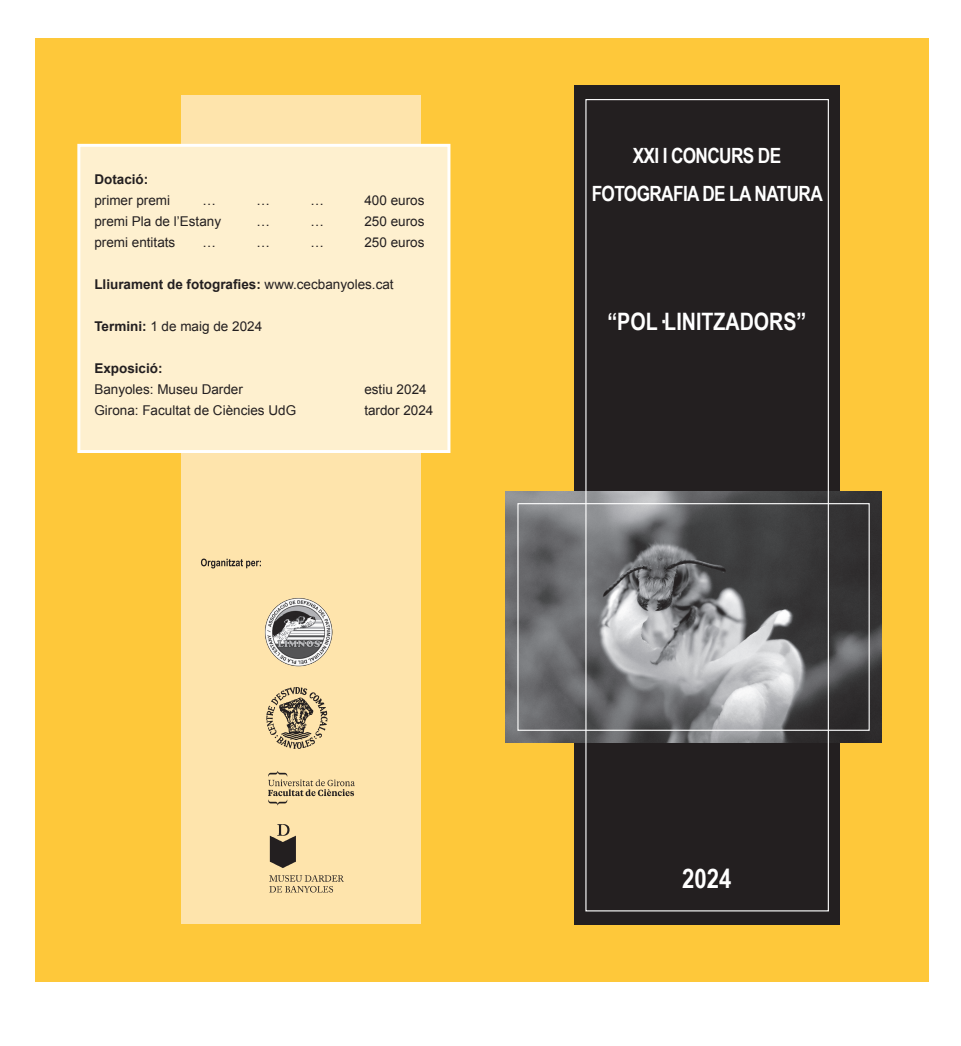
<style>
.page{position:relative;width:961px;height:1046px;background:#fff}
.page>*{position:absolute;margin:0;border:0;box-sizing:border-box;transform-origin:0 0}
.t1{font:700 27px "Arial Narrow";color:#fff}
.t2{font:700 24px "Arial Narrow";color:#fff}
.t3{font:700 21px "Arial Narrow";letter-spacing:-.03em;color:#fff}
.t4{font:13.5px "Arial";color:#231f20}
.t5{font:700 13.5px "Arial";color:#231f20}
.s1{font-weight:400}
.s2{font-weight:700}
</style>
<div class="page">
<div style="left:35px;top:38px;width:893px;height:944px;background:#fec83a"></div>
<div style="left:574px;top:85px;width:266px;height:840px;background:#231f20"></div>
<img style="left:506px;top:492px;width:376px;height:250px">
<div style="left:181px;top:95px;width:240px;height:829px;background:#fee4ac"></div>
<div style="left:77px;top:144px;width:373px;height:309px;background:#fef0cf;border:3px solid #fff"></div>
<svg style="left:201px;top:559px;width:60px;height:9px"></svg>
<img style="left:266px;top:687px;width:62px;height:62px">
<img style="left:269px;top:824px;width:75px;height:69px">
<img style="left:268px;top:771px;width:87px;height:35px">
<div style="left:517px;top:503px;width:353px;height:228px;border:1px solid #fff"></div>
<div style="left:585px;top:99px;width:244px;height:812px;border:1px solid #fff"></div>
<img style="left:264px;top:598px;width:69px;height:69px">
<p class="t5" style="left:94px;top:170px;width:55px">Dotació:</p>
<p class="t4" style="left:94px;top:192px;width:77px">primer premi</p>
<p class="t4" style="left:202px;top:192px;width:15px">…</p>
<p class="t4" style="left:256px;top:192px;width:15px">…</p>
<p class="t4" style="left:310px;top:192px;width:15px">…</p>
<p class="t4" style="left:364px;top:192px;width:62px">400 euros</p>
<p class="t4" style="left:94px;top:213px;width:128px">premi Pla de l’Estany</p>
<p class="t4" style="left:256px;top:213px;width:15px">…</p>
<p class="t4" style="left:310px;top:213px;width:15px">…</p>
<p class="t4" style="left:364px;top:213px;width:62px">250 euros</p>
<p class="t4" style="left:94px;top:234px;width:83px">premi entitats</p>
<p class="t4" style="left:202px;top:234px;width:15px">…</p>
<p class="t4" style="left:256px;top:234px;width:15px">…</p>
<p class="t4" style="left:310px;top:234px;width:15px">…</p>
<p class="t4" style="left:364px;top:234px;width:62px">250 euros</p>
<p class="t5" style="left:94px;top:275px;width:301px">Lliurament de fotografies: <span class="s1">www.cecbanyoles.cat</span></p>
<p class="t4" style="left:94px;top:318px;width:169px"><span class="s2">Termini:</span> 1 de maig de 2024</p>
<p class="t5" style="left:94px;top:359px;width:70px">Exposició:</p>
<p class="t4" style="left:94px;top:381px;width:150px">Banyoles: Museu Darder</p>
<p class="t4" style="left:364px;top:381px;width:64px">estiu 2024</p>
<p class="t4" style="left:94px;top:402px;width:203px">Girona: Facultat de Ciències UdG</p>
<p class="t4" style="left:364px;top:402px;width:71px">tardor 2024</p>
<p class="t3" style="left:633px;top:144px;width:150px">XXI I CONCURS DE</p>
<p class="t3" style="left:592px;top:181px;width:233px">FOTOGRAFIA DE LA NATURA</p>
<p class="t2" style="left:607px;top:308px;width:200px">“POL·LINITZADORS”</p>
<p class="t1" style="left:682px;top:862px;width:51px">2024</p>
</div>
